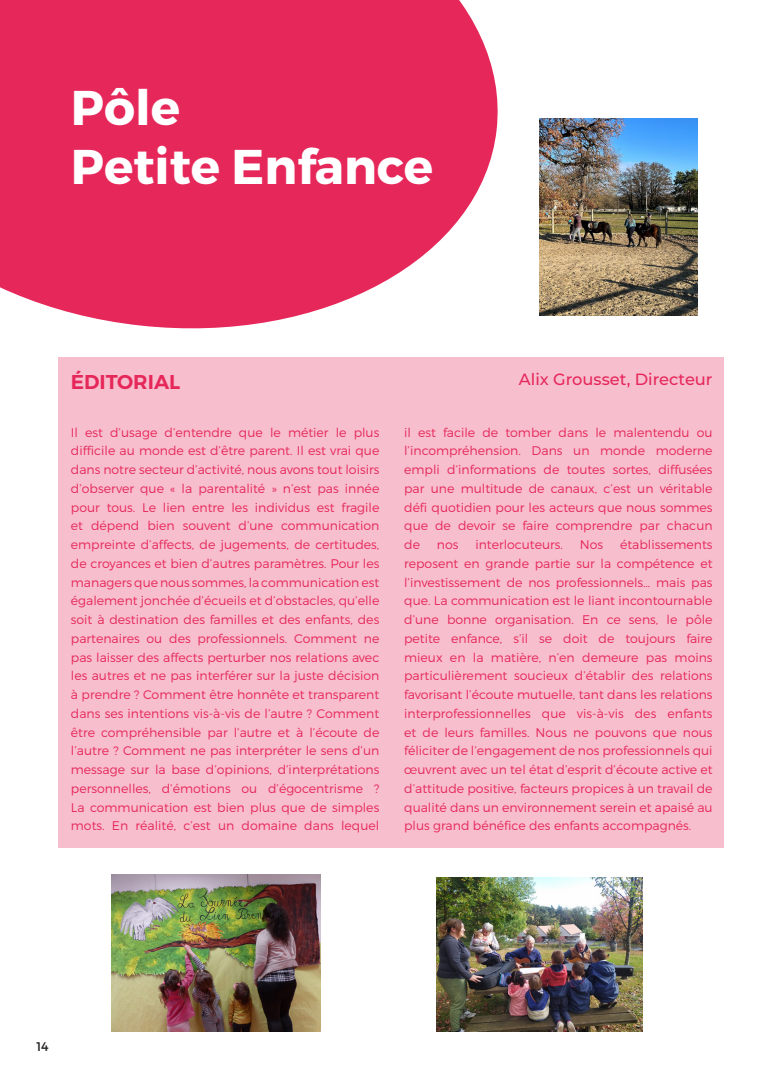
<style>
.page{position:relative;width:780px;height:1088px;background:#fff}
.page>*{position:absolute;margin:0;border:0;box-sizing:border-box;transform-origin:0 0}
.t1{font:700 48.75px "Montserrat";color:#fff}
.t2{font:600 20px "Montserrat";color:#e6275a}
.t3{font:500 16.25px "Montserrat";color:#e6275a}
.t4{font:300 12.5px/18.8px "Montserrat";color:#e6275a;text-align:justify}
.t5{font:12.5px "Montserrat";color:#231f20}
</style>
<div class="page">
<svg style="left:0;top:0;width:498px;height:329px;background:#e83e6c"></svg>
<div style="left:58px;top:357px;width:665px;height:491px;background:#f7becd"></div>
<img style="left:112px;top:874px;width:209px;height:157px">
<img style="left:540px;top:119px;width:157px;height:196px">
<img style="left:436px;top:878px;width:206px;height:154px">
<p class="t1" style="left:71px;top:78px;width:111px">Pôle</p>
<p class="t1" style="left:71px;top:136px;width:363px">Petite Enfance</p>
<p class="t2" style="left:71px;top:369px;width:111px">ÉDITORIAL</p>
<p class="t3" style="left:519px;top:368px;width:195px">Alix Grousset, Directeur</p>
<p class="t4" style="left:71px;top:422px;width:310px">Il est d’usage d’entendre que le métier le plus difficile au monde est d’être parent. Il est vrai que dans notre secteur d’activité, nous avons tout loisirs d’observer que « la parentalité » n’est pas innée pour tous. Le lien entre les individus est fragile et dépend bien souvent d’une communication empreinte d’affects, de jugements, de certitudes, de croyances et bien d’autres paramètres. Pour les managers que nous sommes, la communication est également jonchée d’écueils et d’obstacles, qu’elle soit à destination des familles et des enfants, des partenaires ou des professionnels. Comment ne pas laisser des affects perturber nos relations avec les autres et ne pas interférer sur la juste décision à prendre ? Comment être honnête et transparent dans ses intentions vis-à-vis de l’autre ? Comment être compréhensible par l’autre et à l’écoute de l’autre ? Comment ne pas interpréter le sens d’un message sur la base d’opinions, d’interprétations personnelles, d’émotions ou d’égocentrisme ?<br>La communication est bien plus que de simples mots. En réalité, c’est un domaine dans lequel</p>
<p class="t4" style="left:404px;top:422px;width:310px">il est facile de tomber dans le malentendu ou l’incompréhension. Dans un monde moderne empli d’informations de toutes sortes, diffusées par une multitude de canaux, c’est un véritable défi quotidien pour les acteurs que nous sommes que de devoir se faire comprendre par chacun de</p>
<p class="t4" style="left:404px;top:535px;width:310px;text-indent:216px">établissements reposent en grande partie sur la compétence et l’investissement de nos professionnels… mais pas que. La communication est le liant incontournable d’une bonne organisation. En ce sens, le pôle petite enfance, s’il se doit de toujours faire mieux en la matière, n’en demeure pas moins particulièrement soucieux d’établir des relations favorisant l’écoute mutuelle, tant dans les relations interprofessionnelles que vis-à-vis des enfants et de leurs familles. Nous ne pouvons que nous féliciter de l’engagement de nos professionnels qui œuvrent avec un tel état d’esprit d’écoute active et d’attitude positive, facteurs propices à un travail de qualité dans un environnement serein et apaisé au plus grand bénéfice des enfants accompagnés.</p>
<p class="t4" style="left:437px;top:535px;width:23px">nos</p>
<p class="t4" style="left:475px;top:535px;width:89px">interlocuteurs.</p>
<p class="t4" style="left:580px;top:535px;width:25px">Nos</p>
<p class="t5" style="left:36px;top:1039px;width:14px">14</p>
</div>
